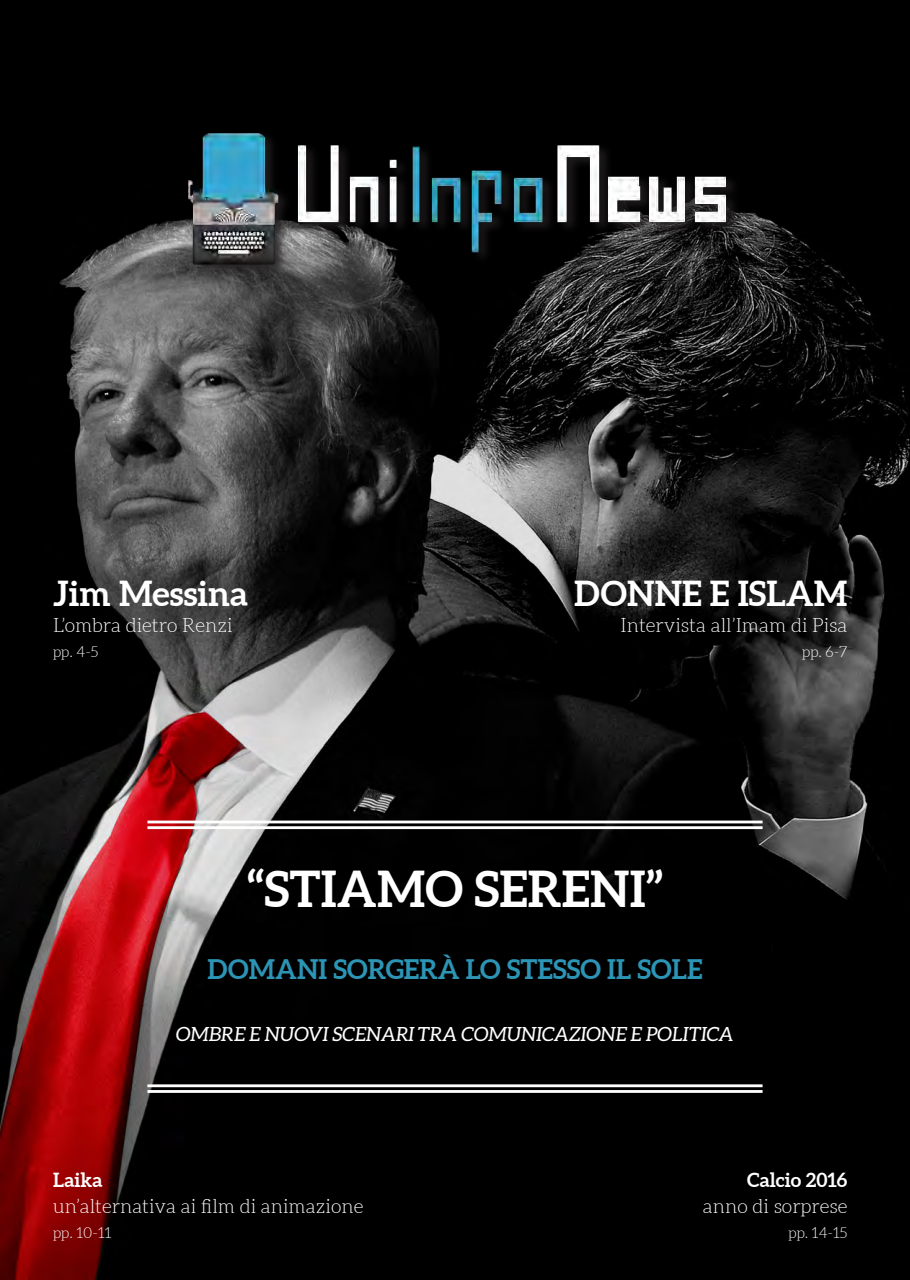
<style>
.page{position:relative;width:910px;height:1280px;background:#fff}
.page>*{position:absolute;margin:0;border:0;box-sizing:border-box;transform-origin:0 0}
.title_1{font:700 49.5px "Aleo";color:#fff}
.title_2{font:700 34.5px "Aleo";color:#fff}
.title_1-2{font:700 27px "Aleo";color:#2c94b5}
.title_2-2{font:300 19.5px "Aleo";color:#fff}
.title_2-3{font:italic 19.5px "Aleo";color:#fff}
.title_2-4{font:700 19.5px "Aleo";color:#fff}
.title_2-5{font:300 15px "Aleo";color:#fff}
</style>
<div class="page">
<img style="left:0;top:0;width:910px;height:1280px">
<img style="left:178px;top:0;width:563px;height:442px">
<hr style="left:147px;top:820px;width:616px;height:3px;background:#fff">
<hr style="left:147px;top:826px;width:616px;height:3px;background:#fff">
<hr style="left:147px;top:1084px;width:616px;height:3px;background:#fff">
<hr style="left:147px;top:1090px;width:616px;height:3px;background:#fff">
<p class="title_2" style="left:53px;top:574px;width:197px">Jim Messina</p>
<p class="title_2-2" style="left:53px;top:614px;width:181px">L’ombra dietro Renzi</p>
<p class="title_2-5" style="left:53px;top:644px;width:47px">pp. 4-5</p>
<p class="title_2" style="left:574px;top:574px;width:275px">DONNE E ISLAM</p>
<p class="title_2-2" style="left:621px;top:614px;width:229px">Intervista all’Imam di Pisa</p>
<p class="title_2-5" style="left:802px;top:644px;width:47px">pp. 6-7</p>
<p class="title_1" style="left:247px;top:860px;width:418px">“STIAMO SERENI”</p>
<p class="title_1-2" style="left:208px;top:953px;width:496px">DOMANI SORGERÀ LO STESSO IL SOLE</p>
<p class="title_2-3" style="left:176px;top:1023px;width:559px">OMBRE E NUOVI SCENARI TRA COMUNICAZIONE E POLITICA</p>
<p class="title_2-4" style="left:53px;top:1169px;width:51px">Laika</p>
<p class="title_2-2" style="left:53px;top:1195px;width:312px">un’alternativa ai film di animazione</p>
<p class="title_2-5" style="left:53px;top:1225px;width:60px">pp. 10-11</p>
<p class="title_2-4" style="left:747px;top:1169px;width:102px">Calcio 2016</p>
<p class="title_2-2" style="left:703px;top:1195px;width:146px">anno di sorprese</p>
<p class="title_2-5" style="left:788px;top:1225px;width:61px">pp. 14-15</p>
</div>
